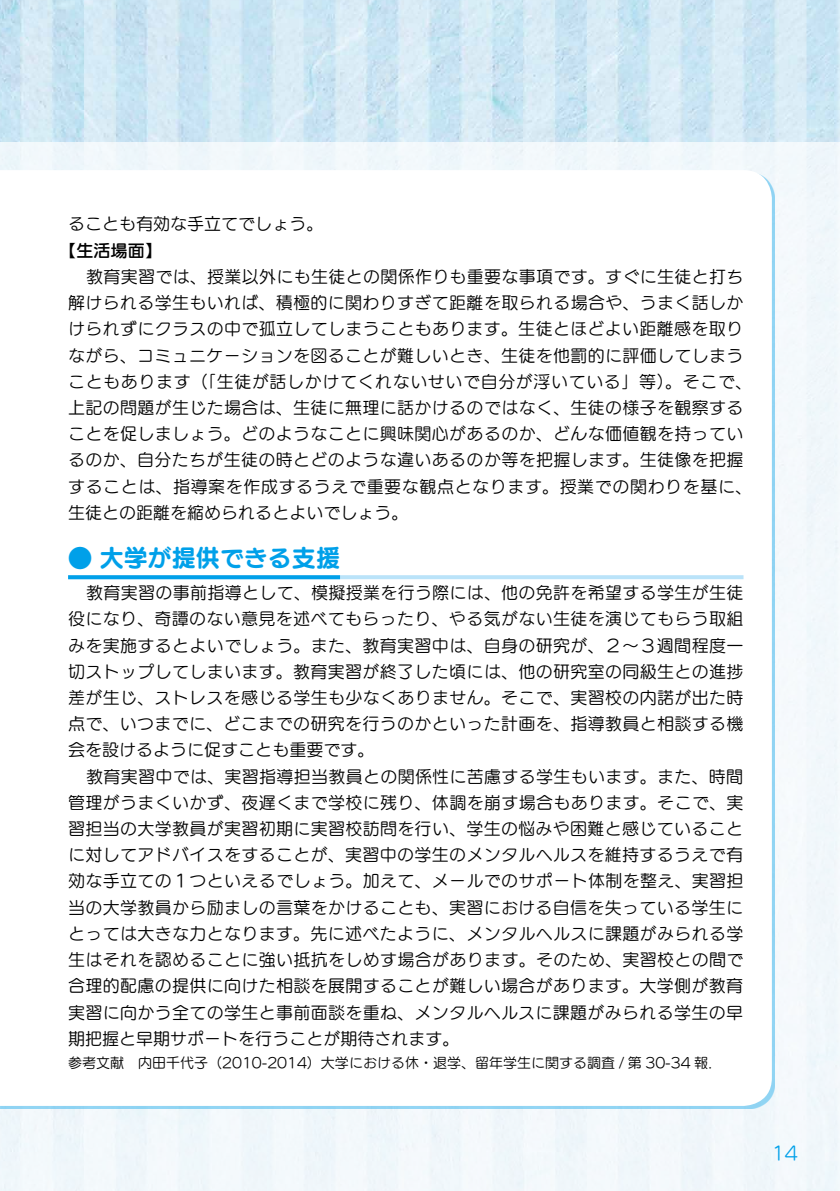
<style>
.page{position:relative;width:840px;height:1191px;background:#fff}
.page>*{position:absolute;margin:0;border:0;box-sizing:border-box;transform-origin:0 0}
.t1{font:24px "UD Marugo Small Pr 6 N B";color:#00a0e9}
.t2{font:18.4px "UD Marugo Small Pr 6 N M";color:#00a0e9}
.t3{font:17px/26.2px "UD Marugo Small Pr 6 N M";letter-spacing:.02em;color:#000;text-align:justify}
.t4{font:17px "UD Marugo Small Pr 6 N M";color:#000}
.t5{font:17px "UD Marugo Small Pr 6 N DB";color:#000}
.t6{font:14px "UD Marugo Small Pr 6 N M";color:#000}
</style>
<div class="page">
<img style="left:0;top:0;width:839px;height:142px">
<div style="left:0;top:142px;width:839px;height:1049px;background:#f2f8fb"></div>
<div style="left:0;top:170px;width:771px;height:936px;background:#fff"></div>
<svg style="left:340px;top:575px;width:403px;height:4px;background:#bde4f9"></svg>
<svg style="left:68px;top:575px;width:272px;height:4px"></svg>
<p class="t4" style="left:68px;top:215px;width:257px">ることも有効な手立てでしょう。</p>
<p class="t5" style="left:60px;top:241px;width:103px">【生活場面】</p>
<p class="t3" style="left:68px;top:264px;width:685px;text-align:left;text-indent:18px">教育実習では、授業以外にも生徒との関係作りも重要な事項です。すぐに生徒と打ち解けられる学生もいれば、積極的に関わりすぎて距離を取られる場合や、うまく話しかけられずにクラスの中で孤立してしまうこともあります。生徒とほどよい距離感を取りながら、コミュニケーションを図ることが難しいとき、生徒を他罰的に評価してしまうこともあります（「生徒が話しかけてくれないせいで自分が浮いている」等）。そこで、上記の問題が生じた場合は、生徒に無理に話かけるのではなく、生徒の様子を観察することを促しましょう。どのようなことに興味関心があるのか、どんな価値観を持っているのか、自分たちが生徒の時とどのような違いあるのか等を把握します。生徒像を把握することは、指導案を作成するうえで重要な観点となります。授業での関わりを基に、生徒との距離を縮められるとよいでしょう。</p>
<h1 class="t1" style="left:68px;top:545px;width:273px">● 大学が提供できる支援</h1>
<p class="t3" style="left:68px;top:580px;width:676px;text-indent:18px">教育実習の事前指導として、模擬授業を行う際には、他の免許を希望する学生が生徒役になり、奇譚のない意見を述べてもらったり、やる気がない生徒を演じてもらう取組みを実施するとよいでしょう。また、教育実習中は、自身の研究が、２～３週間程度一切ストップしてしまいます。教育実習が終了した頃には、他の研究室の同級生との進捗差が生じ、ストレスを感じる学生も少なくありません。そこで、実習校の内諾が出た時点で、いつまでに、どこまでの研究を行うのかといった計画を、指導教員と相談する機会を設けるように促すことも重要です。</p>
<p class="t3" style="left:68px;top:763px;width:676px;text-indent:18px">教育実習中では、実習指導担当教員との関係性に苦慮する学生もいます。また、時間管理がうまくいかず、夜遅くまで学校に残り、体調を崩す場合もあります。そこで、実習担当の大学教員が実習初期に実習校訪問を行い、学生の悩みや困難と感じていることに対してアドバイスをすることが、実習中の学生のメンタルヘルスを維持するうえで有効な手立ての１つといえるでしょう。加えて、メールでのサポート体制を整え、実習担当の大学教員から励ましの言葉をかけることも、実習における自信を失っている学生にとっては大きな力となります。先に述べたように、メンタルヘルスに課題がみられる学生はそれを認めることに強い抵抗をしめす場合があります。そのため、実習校との間で合理的配慮の提供に向けた相談を展開することが難しい場合があります。大学側が教育実習に向かう全ての学生と事前面談を重ね、メンタルヘルスに課題がみられる学生の早期把握と早期サポートを行うことが期待されます。</p>
<p class="t6" style="left:68px;top:1055px;width:655px">参考文献　内田千代子（2010-2014）大学における休・退学、留年学生に関する調査 / 第 30-34 報．</p>
<p class="t2" style="left:771px;top:1143px;width:28px">14</p>
</div>
